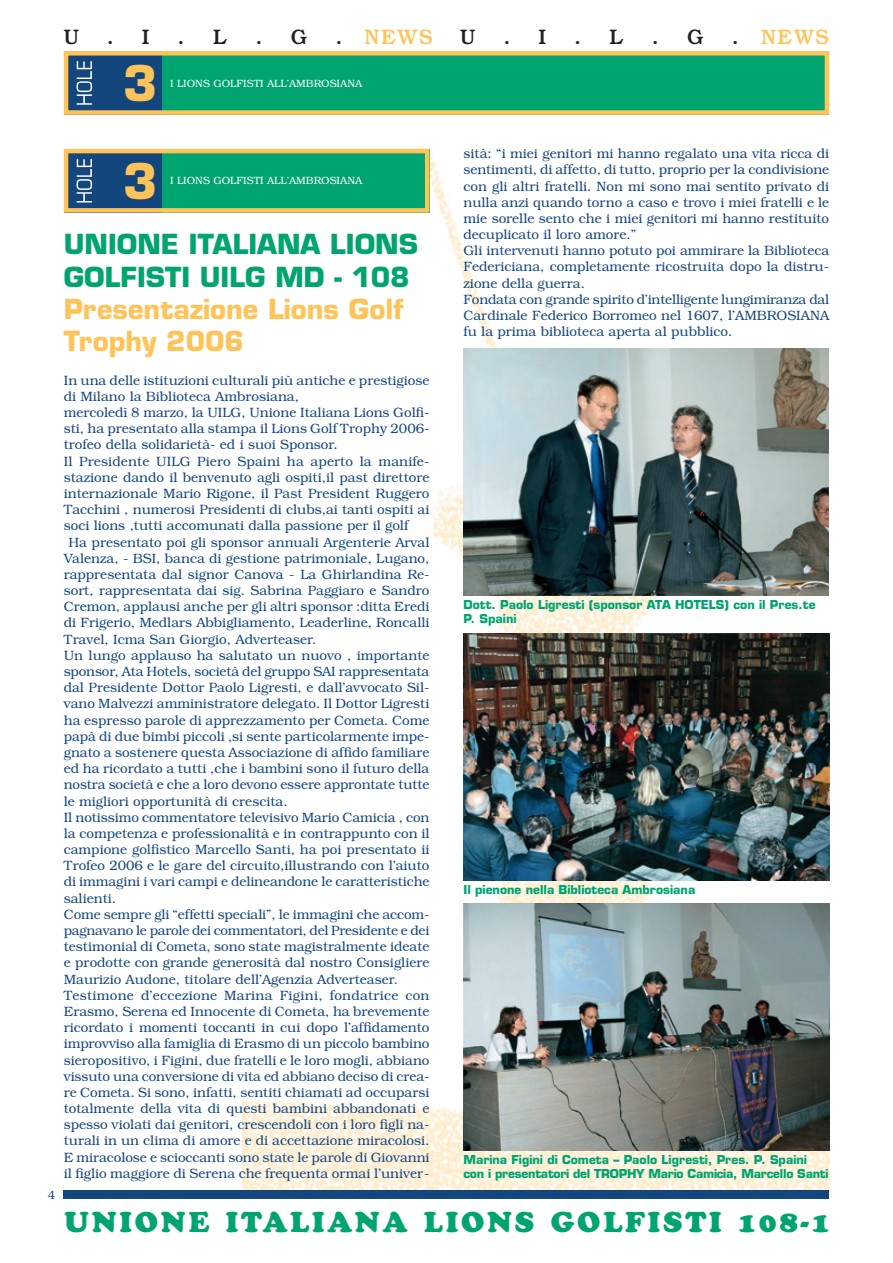
<style>
.page{position:relative;width:893px;height:1263px;background:#fff}
.page>*{position:absolute;margin:0;border:0;box-sizing:border-box;transform-origin:0 0}
.t1{font:700 48px "Eurostile LT Std";color:#fec459}
.t2{font:28.5px "Cooper Black Std";letter-spacing:.1em;color:#00a46f}
.t3{font:700 27px/32.4px "Eurostile LT Std";color:#00a46f}
.t4{font:700 27px/32.4px "Eurostile LT Std";color:#fec459}
.t5{font:500 21px "Bookman Std";color:#231f20}
.t6{font:500 21px "Bookman Std";letter-spacing:.065em;color:#fec459}
.t7{font:300 13.5px/16.2px "Bookman Std";color:#14467e}
.t8{font:300 13.5px "Bookman Std";letter-spacing:.02em;color:#14467e}
.t9{font:700 12px/14.4px "Eurostile LT Std";letter-spacing:-.02em;color:#00a46f}
.t10{font:700 12px/14.4px "Eurostile LT Std";color:#00a46f}
.t11{font:300 12px "Bookman Std";color:#14467e}
.t12{font:300 10.5px "Bookman Std";color:#fff}
.s1{color:#231f20}
</style>
<div class="page">
<img style="left:242px;top:146px;width:587px;height:1045px">
<img style="left:463px;top:349px;width:366px;height:246px">
<img style="left:463px;top:634px;width:366px;height:246px">
<img style="left:463px;top:904px;width:366px;height:246px">
<div style="left:162px;top:51px;width:667px;height:64px;background:#00a46f"></div>
<div style="left:64px;top:51px;width:98px;height:64px;background:#14467e"></div>
<div style="left:64px;top:51px;width:765px;height:64px;border:4px solid #fec459"></div>
<svg style="left:77px;top:61px;width:15px;height:44px"></svg>
<div style="left:64px;top:1191px;width:765px;height:8px;background:#14467e"></div>
<div style="left:162px;top:149px;width:267px;height:64px;background:#00a46f"></div>
<div style="left:64px;top:149px;width:98px;height:64px;background:#14467e"></div>
<div style="left:64px;top:149px;width:365px;height:64px;border:4px solid #fec459"></div>
<svg style="left:77px;top:159px;width:15px;height:43px"></svg>
<h3 class="t5" style="left:64px;top:30px;width:17px">U</h3>
<h3 class="t5" style="left:107px;top:30px;width:8px">.</h3>
<h3 class="t5" style="left:142px;top:30px;width:9px">I</h3>
<h3 class="t5" style="left:178px;top:30px;width:8px">.</h3>
<h3 class="t5" style="left:213px;top:30px;width:16px">L</h3>
<h3 class="t5" style="left:256px;top:30px;width:8px">.</h3>
<h3 class="t5" style="left:291px;top:30px;width:18px">G</h3>
<h3 class="t6" style="left:336px;top:30px;width:98px"><span class="s1">.</span> NEWS</h3>
<h3 class="t5" style="left:460px;top:30px;width:17px">U</h3>
<h3 class="t5" style="left:504px;top:30px;width:8px">.</h3>
<h3 class="t5" style="left:539px;top:30px;width:9px">I</h3>
<h3 class="t5" style="left:574px;top:30px;width:8px">.</h3>
<h3 class="t5" style="left:609px;top:30px;width:16px">L</h3>
<h3 class="t5" style="left:652px;top:30px;width:8px">.</h3>
<h3 class="t5" style="left:687px;top:30px;width:18px">G</h3>
<h3 class="t6" style="left:732px;top:30px;width:98px"><span class="s1">.</span> NEWS</h3>
<h1 class="t1" style="left:123px;top:65px;width:36px">3</h1>
<p class="t12" style="left:170px;top:79px;width:194px">I LIONS GOLFISTI ALL’AMBROSIANA</p>
<p class="t11" style="left:48px;top:1190px;width:9px">4</p>
<h1 class="t1" style="left:123px;top:163px;width:36px">3</h1>
<p class="t12" style="left:170px;top:177px;width:194px">I LIONS GOLFISTI ALL’AMBROSIANA</p>
<h3 class="t3" style="left:64px;top:231px;width:356px">UNIONE ITALIANA LIONS<br>GOLFISTI UILG MD - 108</h3>
<h3 class="t4" style="left:64px;top:296px;width:342px">Presentazione Lions Golf<br>Trophy 2006</h3>
<p class="t7" style="left:64px;top:373px;width:367px">In una delle istituzioni culturali più antiche e prestigiose</p>
<p class="t7" style="left:64px;top:389px;width:237px">di Milano la Biblioteca Ambrosiana,</p>
<p class="t7" style="left:64px;top:406px;width:367px">mercoledì 8 marzo, la UILG, Unione Italiana Lions Golfi-</p>
<p class="t7" style="left:64px;top:422px;width:367px">sti, ha presentato alla stampa il Lions Golf Trophy 2006-</p>
<p class="t7" style="left:64px;top:438px;width:276px">trofeo della solidarietà- ed i suoi Sponsor.</p>
<p class="t7" style="left:64px;top:454px;width:367px">Il Presidente UILG Piero Spaini ha aperto la manife-</p>
<p class="t7" style="left:64px;top:470px;width:367px">stazione dando il benvenuto agli ospiti,il past direttore</p>
<p class="t7" style="left:64px;top:487px;width:367px">internazionale Mario Rigone, il Past President Ruggero</p>
<p class="t7" style="left:64px;top:503px;width:367px">Tacchini , numerosi Presidenti di clubs,ai tanti ospiti ai</p>
<p class="t7" style="left:64px;top:519px;width:346px">soci lions ,tutti accomunati dalla passione per il golf</p>
<p class="t7" style="left:68px;top:535px;width:363px">Ha presentato poi gli sponsor annuali Argenterie Arval</p>
<p class="t7" style="left:64px;top:551px;width:367px">Valenza, - BSI, banca di gestione patrimoniale, Lugano,</p>
<p class="t7" style="left:64px;top:567px;width:367px">rappresentata dal signor Canova - La Ghirlandina Re-</p>
<p class="t7" style="left:64px;top:584px;width:367px">sort, rappresentata dai sig. Sabrina Paggiaro e Sandro</p>
<p class="t7" style="left:64px;top:600px;width:367px">Cremon, applausi anche per gli altri sponsor :ditta Eredi</p>
<p class="t7" style="left:64px;top:616px;width:367px">di Frigerio, Medlars Abbigliamento, Leaderline, Roncalli</p>
<p class="t7" style="left:64px;top:632px;width:254px">Travel, Icma San Giorgio, Adverteaser.</p>
<p class="t7" style="left:64px;top:648px;width:367px">Un lungo applauso ha salutato un nuovo , importante</p>
<p class="t7" style="left:64px;top:665px;width:367px">sponsor, Ata Hotels, società del gruppo SAI rappresentata</p>
<p class="t7" style="left:64px;top:681px;width:367px">dal Presidente Dottor Paolo Ligresti, e dall’avvocato Sil-</p>
<p class="t7" style="left:64px;top:697px;width:367px">vano Malvezzi amministratore delegato. Il Dottor Ligresti</p>
<p class="t7" style="left:64px;top:713px;width:367px">ha espresso parole di apprezzamento per Cometa. Come</p>
<p class="t7" style="left:64px;top:729px;width:367px">papà di due bimbi piccoli ,si sente particolarmente impe-</p>
<p class="t7" style="left:64px;top:746px;width:367px">gnato a sostenere questa Associazione di affido familiare</p>
<p class="t7" style="left:64px;top:762px;width:367px">ed ha ricordato a tutti ,che i bambini sono il futuro della</p>
<p class="t7" style="left:64px;top:778px;width:367px">nostra società e che a loro devono essere approntate tutte</p>
<p class="t7" style="left:64px;top:794px;width:225px">le migliori opportunità di crescita.</p>
<p class="t7" style="left:64px;top:810px;width:367px">Il notissimo commentatore televisivo Mario Camicia , con</p>
<p class="t7" style="left:64px;top:826px;width:367px">la competenza e professionalità e in contrappunto con il</p>
<p class="t7" style="left:64px;top:843px;width:367px">campione golfistico Marcello Santi, ha poi presentato ii</p>
<p class="t7" style="left:64px;top:859px;width:367px">Trofeo 2006 e le gare del circuito,illustrando con l’aiuto</p>
<p class="t7" style="left:64px;top:875px;width:367px">di immagini i vari campi e delineandone le caratteristiche</p>
<p class="t7" style="left:64px;top:891px;width:54px">salienti.</p>
<p class="t7" style="left:64px;top:907px;width:367px">Come sempre gli “effetti speciali”, le immagini che accom-</p>
<p class="t7" style="left:64px;top:924px;width:367px">pagnavano le parole dei commentatori, del Presidente e dei</p>
<p class="t7" style="left:64px;top:940px;width:367px">testimonial di Cometa, sono state magistralmente ideate</p>
<p class="t7" style="left:64px;top:956px;width:367px">e prodotte con grande generosità dal nostro Consigliere</p>
<p class="t7" style="left:64px;top:972px;width:336px">Maurizio Audone, titolare dell’Agenzia Adverteaser.</p>
<p class="t8" style="left:64px;top:990px;width:367px">Testimone d’eccezione Marina Figini, fondatrice con</p>
<p class="t7" style="left:64px;top:1004px;width:367px">Erasmo, Serena ed Innocente di Cometa, ha brevemente</p>
<p class="t7" style="left:64px;top:1021px;width:367px">ricordato i momenti toccanti in cui dopo l’affidamento</p>
<p class="t7" style="left:64px;top:1037px;width:367px">improvviso alla famiglia di Erasmo di un piccolo bambino</p>
<p class="t7" style="left:64px;top:1053px;width:367px">sieropositivo, i Figini, due fratelli e le loro mogli, abbiano</p>
<p class="t7" style="left:64px;top:1069px;width:367px">vissuto una conversione di vita ed abbiano deciso di crea-</p>
<p class="t7" style="left:64px;top:1085px;width:367px">re Cometa. Si sono, infatti, sentiti chiamati ad occuparsi</p>
<p class="t7" style="left:64px;top:1102px;width:367px">totalmente della vita di questi bambini abbandonati e</p>
<p class="t7" style="left:64px;top:1118px;width:367px">spesso violati dai genitori, crescendoli con i loro figli na-</p>
<p class="t7" style="left:64px;top:1134px;width:367px">turali in un clima di amore e di accettazione miracolosi.</p>
<p class="t7" style="left:64px;top:1150px;width:367px">E miracolose e scioccanti sono state le parole di Giovanni</p>
<p class="t7" style="left:64px;top:1166px;width:367px">il figlio maggiore di Serena che frequenta ormai l’univer-</p>
<p class="t7" style="left:463px;top:147px;width:367px">sità: “i miei genitori mi hanno regalato una vita ricca di sentimenti, di affetto, di tutto, proprio per la condivisione con gli altri fratelli. Non mi sono mai sentito privato di nulla anzi quando torno a caso e trovo i miei fratelli e le mie sorelle sento che i miei genitori mi hanno restituito decuplicato il loro amore.”<br>Gli intervenuti hanno potuto poi ammirare la Biblioteca Federiciana, completamente ricostruita dopo la distru&shy;zione della guerra.<br>Fondata con grande spirito d’intelligente lungimiranza dal Cardinale Federico Borromeo nel 1607, l’AMBROSIANA fu la prima biblioteca aperta al pubblico.</p>
<p class="t10" style="left:463px;top:598px;width:354px">Dott. Paolo Ligresti (sponsor ATA HOTELS) con il Pres.te<br>P. Spaini</p>
<p class="t10" style="left:463px;top:883px;width:233px">Il pienone nella Biblioteca Ambrosiana</p>
<p class="t9" style="left:463px;top:1153px;width:367px">Marina Figini di Cometa – Paolo Ligresti, Pres. P. Spaini con i presentatori del TROPHY Mario Camicia, Marcello Santi</p>
<h2 class="t2" style="left:64px;top:1211px;width:767px">UNIONE ITALIANA LIONS GOLFISTI 108-1</h2>
</div>
